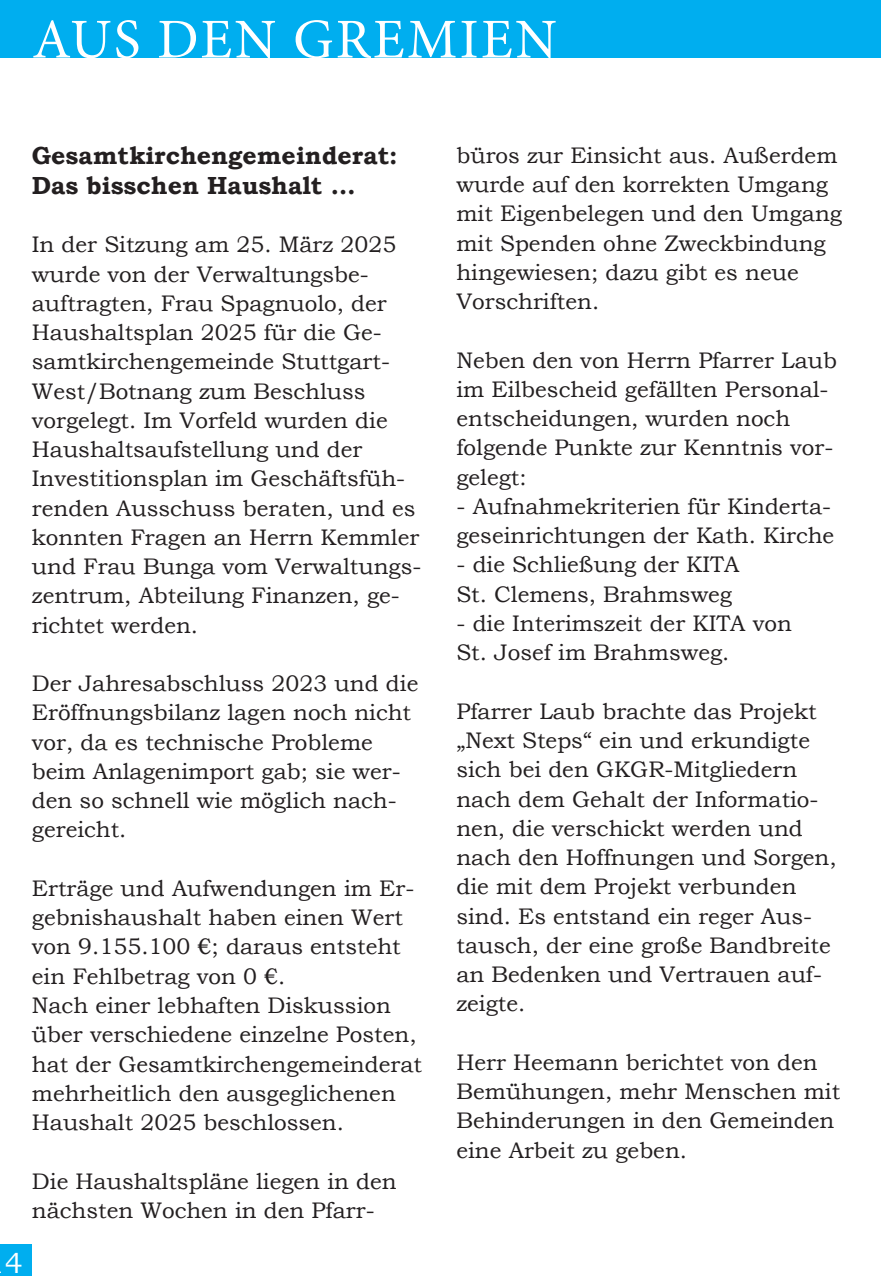
<style>
.page{position:relative;width:881px;height:1276px;background:#fff}
.page>*{position:absolute;margin:0;border:0;box-sizing:border-box;transform-origin:0 0}
.t1{font:56.25px "Minion Pro";letter-spacing:.04em;color:#fff}
.t2{font:29.25px "Bookman Old Style";color:#fff}
.Fließtext{font:700 24.75px "Bookman Old Style";color:#231f20}
.Fließtext-2{font:22.5px/29.2px "Bookman Old Style";color:#231f20}
</style>
<div class="page">
<div style="left:0;top:1244px;width:32px;height:32px;background:#00aeef"></div>
<div style="left:0;top:0;width:880px;height:57px;background:#00aeef"></div>
<h1 class="t1" style="left:32px;top:1px;width:600px">GEISTLICHER IMPULS</h1>
<h1 class="t1" style="left:32px;top:2px;width:424px">NACHRICHT N</h1>
<h1 class="t1" style="left:32px;top:2px;width:526px">AUS DEN GREMIEN</h1>
<p class="Fließtext" style="left:32px;top:138px;width:367px">Gesamtkirchengemeinderat:</p>
<p class="Fließtext" style="left:32px;top:167px;width:325px">Das bisschen Haushalt …</p>
<p class="Fließtext-2" style="left:32px;top:230px;width:391px">In der Sitzung am 25. März 2025 wurde von der Verwaltungsbe&shy;auftragten, Frau Spagnuolo, der<br>Haushaltsplan 2025 für die Ge&shy;samtkirchengemeinde Stuttgart-<br>West/Botnang zum Beschluss vorgelegt. Im Vorfeld wurden die<br>Haushaltsaufstellung und der<br>Investitionsplan im Geschäftsfüh&shy;renden Ausschuss beraten, und es konnten Fragen an Herrn Kemmler und Frau Bunga vom Verwaltungs&shy;zentrum, Abteilung Finanzen, ge&shy;richtet werden.</p>
<p class="Fließtext-2" style="left:32px;top:669px;width:388px">Der Jahresabschluss 2023 und die<br>Eröffnungsbilanz lagen noch nicht vor, da es technische Probleme beim Anlagenimport gab; sie wer&shy;den so schnell wie möglich nach&shy;gereicht.</p>
<p class="Fließtext-2" style="left:32px;top:873px;width:384px">Erträge und Aufwendungen im Er&shy;gebnishaushalt haben einen Wert von 9.155.100 €; daraus entsteht ein Fehlbetrag von 0 €.</p>
<p class="Fließtext-2" style="left:32px;top:990px;width:391px">Nach einer lebhaften Diskussion über verschiedene einzelne Posten, hat der Gesamtkirchengemeinderat mehrheitlich den ausgeglichenen Haushalt 2025 beschlossen.</p>
<p class="Fließtext-2" style="left:32px;top:1166px;width:366px">Die Haushaltspläne liegen in den nächsten Wochen in den Pfarr-</p>
<h2 class="t2" style="left:-3px;top:1244px;width:20px">4</h2>
<h2 class="t2" style="left:5px;top:1244px;width:20px">4</h2>
<p class="Fließtext-2" style="left:456px;top:141px;width:387px">büros zur Einsicht aus. Außerdem wurde auf den korrekten Umgang mit Eigenbelegen und den Umgang mit Spenden ohne Zweckbindung hingewiesen; dazu gibt es neue<br>Vorschriften.</p>
<p class="Fließtext-2" style="left:456px;top:345px;width:382px">Neben den von Herrn Pfarrer Laub im Eilbescheid gefällten Personal&shy;entscheidungen, wurden noch folgende Punkte zur Kenntnis vor&shy;gelegt:</p>
<p class="Fließtext-2" style="left:456px;top:492px;width:379px">- Aufnahmekriterien für Kinderta&shy;geseinrichtungen der Kath. Kirche</p>
<p class="Fließtext-2" style="left:456px;top:550px;width:284px">- die Schließung der KITA<br>St. Clemens, Brahmsweg</p>
<p class="Fließtext-2" style="left:456px;top:609px;width:337px">- die Interimszeit der KITA von</p>
<p class="Fließtext-2" style="left:456px;top:638px;width:274px">St. Josef im Brahmsweg.</p>
<p class="Fließtext-2" style="left:456px;top:696px;width:381px">Pfarrer Laub brachte das Projekt „Next Steps“ ein und erkundigte sich bei den GKGR-Mitgliedern nach dem Gehalt der Informatio&shy;nen, die verschickt werden und nach den Hoffnungen und Sorgen, die mit dem Projekt verbunden sind. Es entstand ein reger Aus&shy;tausch, der eine große Bandbreite an Bedenken und Vertrauen auf&shy;zeigte.</p>
<p class="Fließtext-2" style="left:456px;top:1047px;width:385px">Herr Heemann berichtet von den<br>Bemühungen, mehr Menschen mit<br>Behinderungen in den Gemeinden eine Arbeit zu geben.</p>
</div>
